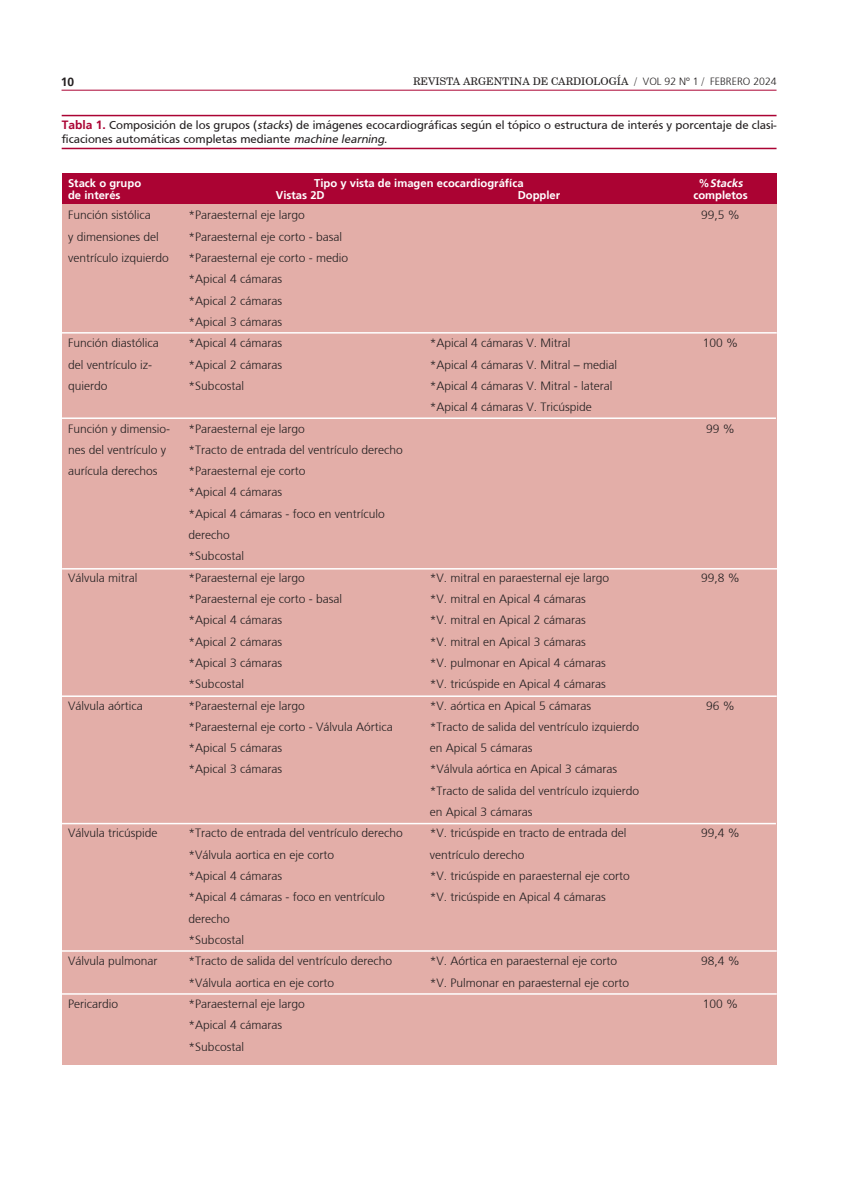
<style>
.page{position:relative;width:851px;height:1191px;background:#fff}
.page>*{position:absolute;margin:0;border:0;box-sizing:border-box;transform-origin:0 0}
.tabla{font:300 12px/21.3px "Frutiger";color:#231f20}
.tabla_tit_c_raya{font:12px/14.4px "Frutiger";color:#231f20}
.t1{font:700 12px "Frutiger";color:#231f20}
.tabla_cab_blanco{font:700 11.25px "Frutiger";color:#fff}
.tabla_cab_blanco-2{font:italic 700 11.25px "Frutiger";color:#fff}
.t2{font:10.5px "Century Schoolbook BT";color:#231f20}
.s1{font-family:"Frutiger";font-weight:300}
.s2{font-weight:700;color:#ab0333}
.s3{font-style:italic}
.s4{font-style:normal}
</style>
<div class="page">
<hr style="left:62px;top:90px;width:714px;height:1px;background:#ab0333">
<div style="left:62px;top:204px;width:714px;height:861px;background:#e3aea8"></div>
<div style="left:62px;top:173px;width:714px;height:30px;background:#ab0333"></div>
<hr style="left:62px;top:115px;width:714px;height:1px;background:#ab0333">
<hr style="left:62px;top:148px;width:714px;height:1px;background:#ab0333">
<hr style="left:62px;top:332px;width:714px;height:1px;background:#fff">
<hr style="left:61px;top:417px;width:714px;height:2px;background:#fff">
<hr style="left:62px;top:568px;width:715px;height:1px;background:#fff">
<hr style="left:62px;top:695px;width:714px;height:2px;background:#fff">
<hr style="left:61px;top:823px;width:714px;height:1px;background:#fff">
<hr style="left:62px;top:950px;width:714px;height:1px;background:#fff">
<hr style="left:62px;top:993px;width:714px;height:1px;background:#fff">
<p class="t1" style="left:61px;top:75px;width:15px">10</p>
<p class="t2" style="left:413px;top:75px;width:365px">REVISTA ARGENTINA DE CARDIOLOGÍA / <span class="s1">VOL 92 Nº 1</span> / <span class="s1">FEBRERO 2024</span></p>
<p class="tabla_tit_c_raya" style="left:62px;top:118px;width:716px"><span class="s2">Tabla 1.</span> Composición de los grupos (<span class="s3">stacks</span>) de imágenes ecocardiográficas según el tópico o estructura de interés y porcentaje de clasi&shy;ficaciones automáticas completas mediante <span class="s3">machine learning</span>.</p>
<p class="tabla_cab_blanco" style="left:68px;top:176px;width:75px">Stack o grupo</p>
<p class="tabla_cab_blanco" style="left:314px;top:176px;width:211px">Tipo y vista de imagen ecocardiográfíca</p>
<p class="tabla_cab_blanco-2" style="left:698px;top:176px;width:48px"><span class="s4">%</span> Stacks</p>
<p class="tabla_cab_blanco" style="left:68px;top:188px;width:54px">de interés</p>
<p class="tabla_cab_blanco" style="left:276px;top:188px;width:50px">Vistas 2D</p>
<p class="tabla_cab_blanco" style="left:517px;top:188px;width:44px">Doppler</p>
<p class="tabla_cab_blanco" style="left:693px;top:188px;width:56px">completos</p>
<p class="tabla" style="left:68px;top:205px;width:102px">Función sistólica<br>y dimensiones del ventrículo izquierdo</p>
<p class="tabla" style="left:189px;top:205px;width:118px">*Paraesternal eje largo</p>
<p class="tabla" style="left:189px;top:226px;width:155px">*Paraesternal eje corto - basal</p>
<p class="tabla" style="left:189px;top:247px;width:161px">*Paraesternal eje corto - medio</p>
<p class="tabla" style="left:189px;top:269px;width:95px">*Apical 4 cámaras</p>
<p class="tabla" style="left:189px;top:290px;width:95px">*Apical 2 cámaras</p>
<p class="tabla" style="left:189px;top:311px;width:95px">*Apical 3 cámaras</p>
<p class="tabla" style="left:189px;top:332px;width:95px">*Apical 4 cámaras</p>
<p class="tabla" style="left:189px;top:354px;width:95px">*Apical 2 cámaras</p>
<p class="tabla" style="left:189px;top:375px;width:57px">*Subcostal</p>
<p class="tabla" style="left:189px;top:418px;width:118px">*Paraesternal eje largo</p>
<p class="tabla" style="left:189px;top:439px;width:216px">*Tracto de entrada del ventrículo derecho</p>
<p class="tabla" style="left:189px;top:460px;width:118px">*Paraesternal eje corto</p>
<p class="tabla" style="left:189px;top:482px;width:95px">*Apical 4 cámaras</p>
<p class="tabla" style="left:189px;top:503px;width:198px">*Apical 4 cámaras - foco en ventrículo derecho</p>
<p class="tabla" style="left:189px;top:545px;width:57px">*Subcostal</p>
<p class="tabla" style="left:189px;top:567px;width:118px">*Paraesternal eje largo</p>
<p class="tabla" style="left:189px;top:588px;width:155px">*Paraesternal eje corto - basal</p>
<p class="tabla" style="left:189px;top:609px;width:95px">*Apical 4 cámaras</p>
<p class="tabla" style="left:189px;top:631px;width:95px">*Apical 2 cámaras</p>
<p class="tabla" style="left:189px;top:652px;width:95px">*Apical 3 cámaras</p>
<p class="tabla" style="left:189px;top:673px;width:57px">*Subcostal</p>
<p class="tabla" style="left:189px;top:695px;width:118px">*Paraesternal eje largo</p>
<p class="tabla" style="left:189px;top:716px;width:205px">*Paraesternal eje corto - Válvula Aórtica</p>
<p class="tabla" style="left:189px;top:737px;width:95px">*Apical 5 cámaras</p>
<p class="tabla" style="left:189px;top:758px;width:95px">*Apical 3 cámaras</p>
<p class="tabla" style="left:701px;top:205px;width:40px">99,5 %</p>
<p class="tabla" style="left:68px;top:332px;width:92px">Función diastólica del ventrículo iz&shy;quierdo</p>
<p class="tabla" style="left:68px;top:418px;width:104px">Función y dimensio&shy;nes del ventrículo y aurícula derechos</p>
<p class="tabla" style="left:429px;top:332px;width:142px">*Apical 4 cámaras V. Mitral</p>
<p class="tabla" style="left:429px;top:354px;width:189px">*Apical 4 cámaras V. Mitral – medial</p>
<p class="tabla" style="left:429px;top:375px;width:184px">*Apical 4 cámaras V. Mitral - lateral</p>
<p class="tabla" style="left:429px;top:396px;width:164px">*Apical 4 cámaras V. Tricúspide</p>
<p class="tabla" style="left:702px;top:332px;width:37px">100 %</p>
<p class="tabla" style="left:706px;top:418px;width:30px">99 %</p>
<p class="tabla" style="left:68px;top:567px;width:71px">Válvula mitral</p>
<p class="tabla" style="left:429px;top:567px;width:181px">*V. mitral en paraesternal eje largo</p>
<p class="tabla" style="left:429px;top:588px;width:157px">*V. mitral en Apical 4 cámaras</p>
<p class="tabla" style="left:429px;top:609px;width:157px">*V. mitral en Apical 2 cámaras</p>
<p class="tabla" style="left:429px;top:631px;width:157px">*V. mitral en Apical 3 cámaras</p>
<p class="tabla" style="left:429px;top:652px;width:178px">*V. pulmonar en Apical 4 cámaras</p>
<p class="tabla" style="left:429px;top:673px;width:178px">*V. tricúspide en Apical 4 cámaras</p>
<p class="tabla" style="left:429px;top:695px;width:163px">*V. aórtica en Apical 5 cámaras</p>
<p class="tabla" style="left:429px;top:716px;width:211px">*Tracto de salida del ventrículo izquierdo en Apical 5 cámaras</p>
<p class="tabla" style="left:429px;top:758px;width:189px">*Válvula aórtica en Apical 3 cámaras</p>
<p class="tabla" style="left:429px;top:780px;width:211px">*Tracto de salida del ventrículo izquierdo en Apical 3 cámaras</p>
<p class="tabla" style="left:429px;top:822px;width:198px">*V. tricúspide en tracto de entrada del ventrículo derecho</p>
<p class="tabla" style="left:429px;top:865px;width:202px">*V. tricúspide en paraesternal eje corto</p>
<p class="tabla" style="left:429px;top:886px;width:178px">*V. tricúspide en Apical 4 cámaras</p>
<p class="tabla" style="left:701px;top:567px;width:40px">99,8 %</p>
<p class="tabla" style="left:68px;top:695px;width:76px">Válvula aórtica</p>
<p class="tabla" style="left:706px;top:695px;width:30px">96 %</p>
<p class="tabla" style="left:68px;top:822px;width:91px">Válvula tricúspide</p>
<p class="tabla" style="left:189px;top:822px;width:216px">*Tracto de entrada del ventrículo derecho</p>
<p class="tabla" style="left:189px;top:844px;width:147px">*Válvula aortica en eje corto</p>
<p class="tabla" style="left:189px;top:865px;width:95px">*Apical 4 cámaras</p>
<p class="tabla" style="left:189px;top:886px;width:198px">*Apical 4 cámaras - foco en ventrículo derecho</p>
<p class="tabla" style="left:189px;top:929px;width:57px">*Subcostal</p>
<p class="tabla" style="left:189px;top:950px;width:205px">*Tracto de salida del ventrículo derecho</p>
<p class="tabla" style="left:189px;top:971px;width:147px">*Válvula aortica en eje corto</p>
<p class="tabla" style="left:189px;top:993px;width:118px">*Paraesternal eje largo</p>
<p class="tabla" style="left:189px;top:1014px;width:95px">*Apical 4 cámaras</p>
<p class="tabla" style="left:189px;top:1035px;width:57px">*Subcostal</p>
<p class="tabla" style="left:701px;top:822px;width:40px">99,4 %</p>
<p class="tabla" style="left:68px;top:950px;width:91px">Válvula pulmonar</p>
<p class="tabla" style="left:68px;top:993px;width:51px">Pericardio</p>
<p class="tabla" style="left:429px;top:950px;width:189px">*V. Aórtica en paraesternal eje corto</p>
<p class="tabla" style="left:429px;top:971px;width:201px">*V. Pulmonar en paraesternal eje corto</p>
<p class="tabla" style="left:701px;top:950px;width:40px">98,4 %</p>
<p class="tabla" style="left:702px;top:993px;width:37px">100 %</p>
</div>
